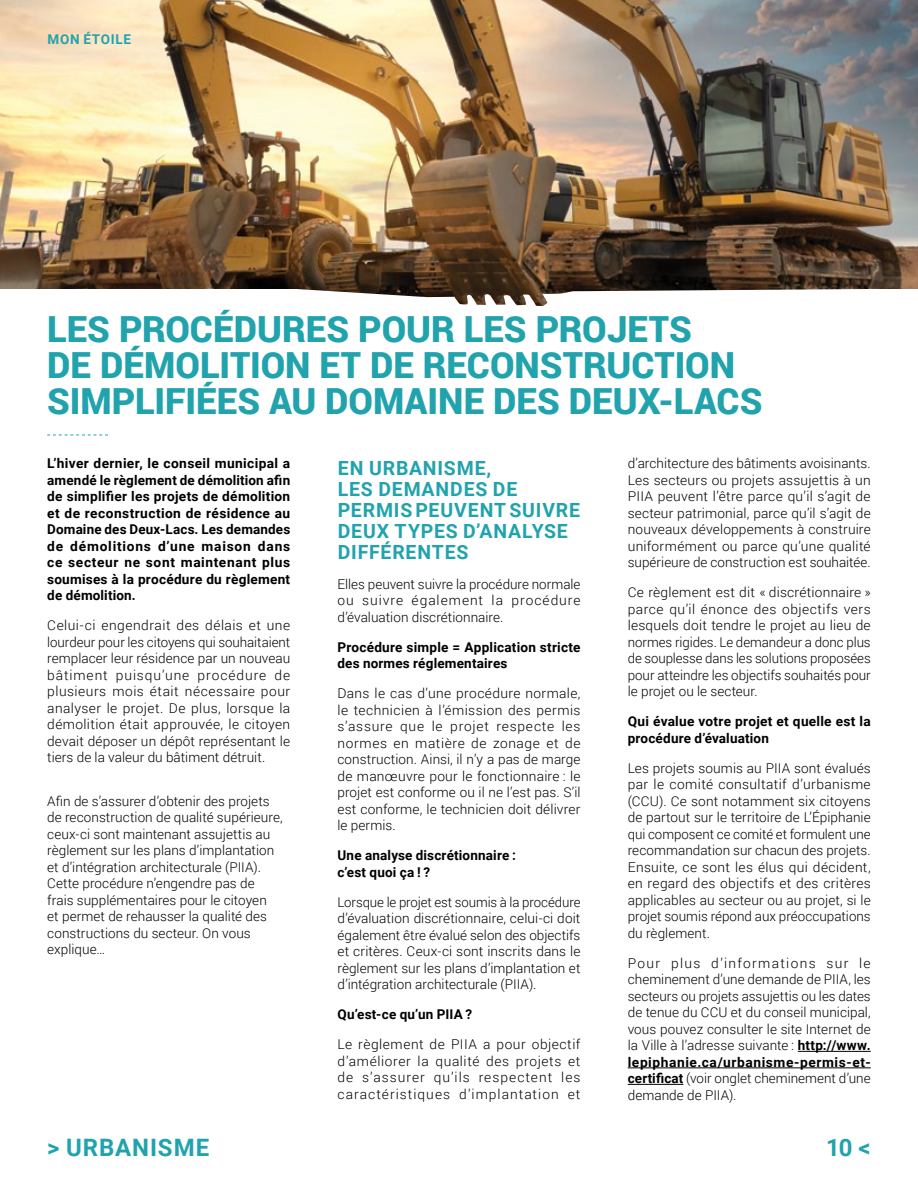
<style>
.page{position:relative;width:918px;height:1188px;background:#fff}
.page>*{position:absolute;margin:0;border:0;box-sizing:border-box;transform-origin:0 0}
.t1{font:900 36px/36px "Roboto";color:#21a3ad}
.t2{font:700 24px "Roboto";letter-spacing:.04em;color:#21a3ad}
.t3{font:700 19.5px/21px "Roboto";letter-spacing:.04em;color:#21a3ad}
.t4{font:300 13.5px/16.5px "Roboto";letter-spacing:.005em;color:#000;text-align:justify}
.t5{font:700 13.5px/16.5px "Roboto";letter-spacing:.015em;color:#000}
.t6{font:700 13.5px "Roboto";letter-spacing:.055em;color:#21a3ad}
.s1{font-weight:700}
</style>
<div class="page">
<img style="left:0;top:0;width:918px;height:220px">
<hr style="left:798px;top:1051px;width:73px;height:1px;background:#000">
<hr style="left:628px;top:1068px;width:243px;height:1px;background:#000">
<hr style="left:628px;top:1084px;width:55px;height:1px;background:#000">
<svg style="left:47px;top:435px;width:61px;height:1px"></svg>
<img style="left:0;top:220px;width:918px;height:86px">
<p class="t6" style="left:47px;top:30px;width:85px">MON ÉTOILE</p>
<h1 class="t1" style="left:47px;top:310px;width:717px">LES PROCÉDURES POUR LES PROJETS<br>DE DÉMOLITION ET DE RECONSTRUCTION<br>SIMPLIFIÉES AU DOMAINE DES DEUX-LACS</h1>
<p class="t5" style="left:47px;top:455px;width:245px;text-align:justify">L’hiver dernier, le conseil municipal a amendé le règlement de démolition afin de simplifier les projets de démolition et de reconstruction de résidence au Domaine des Deux-Lacs. Les demandes de démolitions d’une maison dans ce secteur ne sont maintenant plus soumises à la procédure du règlement de démolition.</p>
<p class="t4" style="left:47px;top:617px;width:245px">Celui-ci engendrait des délais et une lourdeur pour les citoyens qui souhaitaient remplacer leur résidence par un nouveau bâtiment puisqu’une procédure de plusieurs mois était nécessaire pour analyser le projet. De plus, lorsque la démolition était approuvée, le citoyen devait déposer un dépôt représentant le tiers de la valeur du bâtiment détruit.</p>
<p class="t4" style="left:47px;top:792px;width:237px;text-align:left">Afin de s’assurer d’obtenir des projets de reconstruction de qualité supérieure, ceux-ci sont maintenant assujettis au règlement sur les plans d’implantation et d’intégration architecturale (PIIA).<br>Cette procédure n’engendre pas de frais supplémentaires pour le citoyen<br>et permet de rehausser la qualité des constructions du secteur. On vous explique…</p>
<h3 class="t3" style="left:338px;top:457px;width:244px">EN URBANISME,<br>LES DEMANDES DE<br>PERMIS PEUVENT SUIVRE<br>DEUX TYPES D’ANALYSE<br>DIFFÉRENTES</h3>
<p class="t4" style="left:338px;top:575px;width:245px">Elles peuvent suivre la procédure normale ou suivre également la procédure d’évaluation discrétionnaire.</p>
<p class="t5" style="left:338px;top:638px;width:245px">Procédure simple = Application stricte des normes réglementaires</p>
<p class="t4" style="left:338px;top:685px;width:245px">Dans le cas d’une procédure normale, le technicien à l’émission des permis s’assure que le projet respecte les normes en matière de zonage et de construction. Ainsi, il n’y a pas de marge de manœuvre pour le fonctionnaire : le projet est conforme ou il ne l’est pas. S’il est conforme, le technicien doit délivrer le permis.</p>
<p class="t5" style="left:338px;top:847px;width:180px">Une analyse discrétionnaire : c’est quoi ça ! ?</p>
<p class="t4" style="left:338px;top:893px;width:245px">Lorsque le projet est soumis à la procédure d’évaluation discrétionnaire, celui-ci doit également être évalué selon des objectifs et critères. Ceux-ci sont inscrits dans le règlement sur les plans d’implantation et d’intégration architecturale (PIIA).</p>
<p class="t5" style="left:338px;top:1006px;width:136px">Qu’est-ce qu’un PIIA ?</p>
<p class="t4" style="left:338px;top:1036px;width:245px">Le règlement de PIIA a pour objectif d’améliorer la qualité des projets et de s’assurer qu’ils respectent les caractéristiques d’implantation et</p>
<p class="t4" style="left:628px;top:455px;width:245px">d’architecture des bâtiments avoisinants.<br>Les secteurs ou projets assujettis à un PIIA peuvent l’être parce qu’il s’agit de secteur patrimonial, parce qu’il s’agit de nouveaux développements à construire uniformément ou parce qu’une qualité supérieure de construction est souhaitée.</p>
<p class="t4" style="left:628px;top:584px;width:245px">Ce règlement est dit « discrétionnaire » parce qu’il énonce des objectifs vers lesquels doit tendre le projet au lieu de normes rigides. Le demandeur a donc plus de souplesse dans les solutions proposées pour atteindre les objectifs souhaités pour le projet ou le secteur.</p>
<p class="t5" style="left:628px;top:713px;width:244px">Qui évalue votre projet et quelle est la procédure d’évaluation</p>
<p class="t4" style="left:628px;top:759px;width:245px">Les projets soumis au PIIA sont évalués par le comité consultatif d’urbanisme (CCU). Ce sont notamment six citoyens de partout sur le territoire de L’Épiphanie qui composent ce comité et formulent une recommandation sur chacun des projets.<br>Ensuite, ce sont les élus qui décident, en regard des objectifs et des critères applicables au secteur ou au projet, si le projet soumis répond aux préoccupations du règlement.</p>
<p class="t4" style="left:628px;top:954px;width:245px">Pour plus d’informations sur le cheminement d’une demande de PIIA, les secteurs ou projets assujettis ou les dates de tenue du CCU et du conseil municipal, vous pouvez consulter le site Internet de la Ville à l’adresse suivante : <span class="s1">http://www. lepiphanie.ca/urbanisme-permis-et&shy;certificat</span> (voir onglet cheminement d’une demande de PIIA).</p>
<h2 class="t2" style="left:47px;top:1130px;width:164px">&gt; URBANISME</h2>
<h2 class="t2" style="left:826px;top:1130px;width:46px">10 &lt;</h2>
</div>
